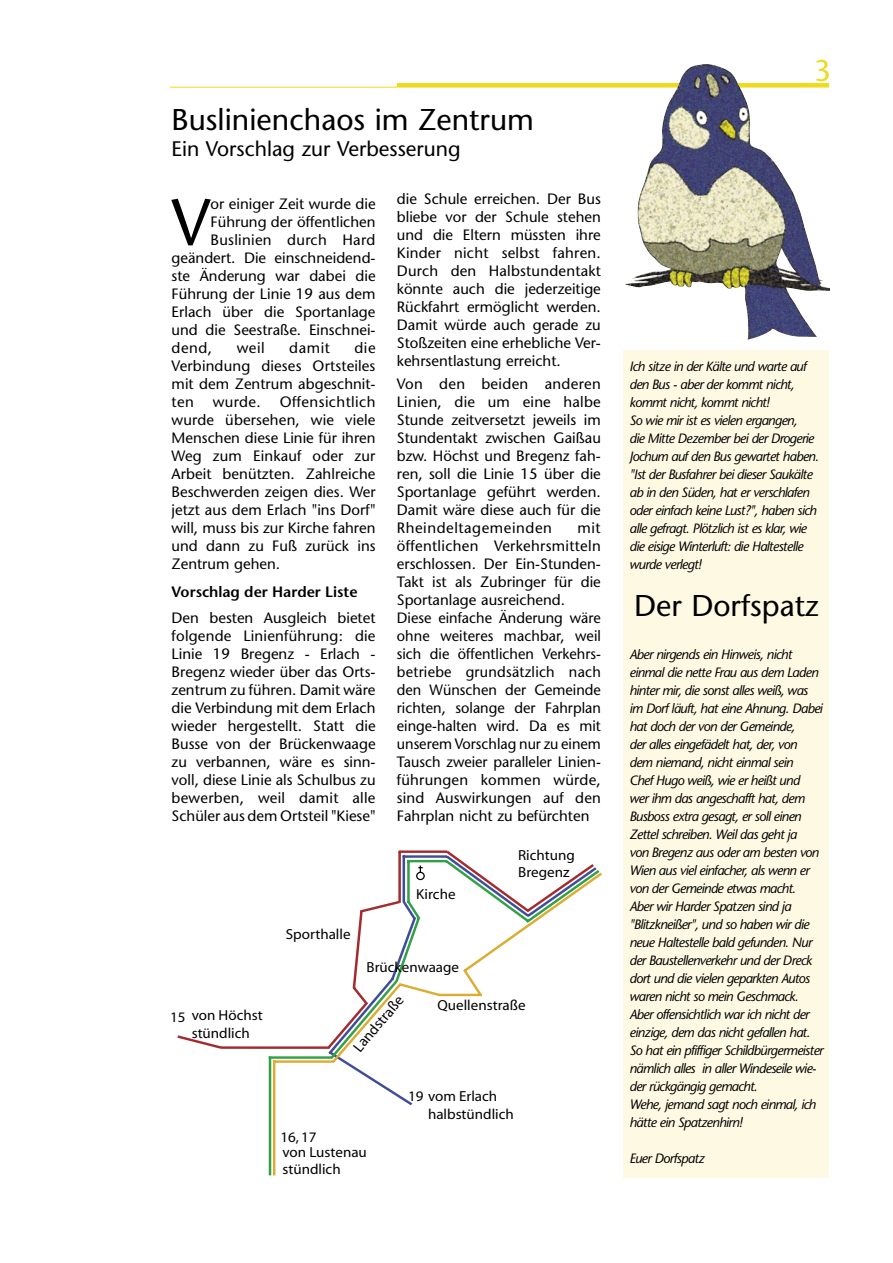
<style>
.page{position:relative;width:893px;height:1263px;background:#fff}
.page>*{position:absolute;margin:0;border:0;box-sizing:border-box;transform-origin:0 0}
.t1{font:65.7px "Stone Sans";color:#000}
.t2{font:30px "Stone Sans";color:#000}
.t3{font:30px "Stone Sans";color:#efda1b}
.t4{font:21px "Stone Sans";color:#000}
.t5{font:15px/18px "Stone Sans";color:#000;text-align:justify}
.t6{font:600 15px "Stone Sans";color:#000}
.t7{font:15px "Stone Sans";letter-spacing:.02em;color:#000}
.t8{font:14.85px "Myriad";color:#000}
.t9{font:14.55px/17.5px "Myriad";color:#000}
.t10{font:italic 13.5px/18px "Stone Sans";letter-spacing:-.05em;color:#000}
</style>
<div class="page">
<div style="left:624px;top:351px;width:205px;height:827px;background:#fdf9e2"></div>
<div style="left:397px;top:83px;width:432px;height:5px;background:#efda1b"></div>
<hr style="left:170px;top:87px;width:227px;height:1px;background:#efda1b">
<svg style="left:270px;top:871px;width:332px;height:305px"></svg>
<svg style="left:177px;top:850px;width:420px;height:258px"></svg>
<img style="left:624px;top:64px;width:205px;height:275px">
<p class="t2" style="left:172px;top:102px;width:364px">Buslinienchaos im Zentrum</p>
<p class="t4" style="left:172px;top:136px;width:291px">Ein Vorschlag zur Verbesserung</p>
<p class="t1" style="left:172px;top:183px;width:40px">V</p>
<p class="t5" style="left:211px;top:195px;width:167px">or einiger Zeit wurde die</p>
<p class="t5" style="left:211px;top:213px;width:167px">Führung der öffentlichen</p>
<p class="t7" style="left:211px;top:231px;width:166px">Buslinien durch Hard</p>
<p class="t5" style="left:172px;top:249px;width:206px">geändert. Die einschneidend-</p>
<p class="t5" style="left:172px;top:267px;width:206px">ste Änderung war dabei die</p>
<p class="t5" style="left:172px;top:285px;width:205px">Führung der Linie 19 aus dem</p>
<p class="t5" style="left:172px;top:303px;width:205px">Erlach über die Sportanlage</p>
<p class="t5" style="left:172px;top:321px;width:206px">und die Seestraße. Einschnei-</p>
<p class="t5" style="left:172px;top:339px;width:42px">dend,</p>
<p class="t5" style="left:237px;top:339px;width:30px">weil</p>
<p class="t5" style="left:289px;top:339px;width:42px">damit</p>
<p class="t5" style="left:172px;top:339px;width:206px;text-indent:183px">die Verbindung dieses Ortsteiles mit dem Zentrum abgeschnit&shy;ten</p>
<p class="t5" style="left:172px;top:393px;width:206px;text-indent:108px">Offensichtlich wurde übersehen, wie viele Menschen diese Linie für ihren Weg zum Einkauf oder zur Arbeit benützten. Zahlreiche Beschwerden zeigen dies. Wer jetzt aus dem Erlach "ins Dorf" will, muss bis zur Kirche fahren und dann zu Fuß zurück ins Zentrum gehen.</p>
<p class="t6" style="left:172px;top:583px;width:187px">Vorschlag der Harder Liste</p>
<p class="t5" style="left:172px;top:609px;width:206px">Den besten Ausgleich bietet folgende Linienführung: die Linie 19 Bregenz - Erlach - Bregenz wieder über das Orts&shy;zentrum zu führen. Damit wäre die Verbindung mit dem Erlach wieder hergestellt. Statt die Busse von der Brückenwaage zu verbannen, wäre es sinn&shy;voll, diese Linie als Schulbus zu bewerben, weil damit alle Schüler aus dem Ortsteil "Kiese"</p>
<p class="t5" style="left:213px;top:393px;width:50px">wurde.</p>
<p class="t9" style="left:286px;top:926px;width:66px">Sporthalle</p>
<p class="t5" style="left:397px;top:190px;width:206px">die Schule erreichen. Der Bus bliebe vor der Schule stehen und die Eltern müssten ihre Kinder nicht selbst fahren.<br>Durch den Halbstundentakt könnte auch die jederzeitige Rückfahrt ermöglicht werden.<br>Damit würde auch gerade zu Stoßzeiten eine erhebliche Ver&shy;kehrsentlastung erreicht.</p>
<p class="t5" style="left:397px;top:375px;width:206px">Von den beiden anderen Linien, die um eine halbe Stunde zeitversetzt jeweils im Stundentakt zwischen Gaißau bzw. Höchst und Bregenz fah&shy;ren, soll die Linie 15 über die Sportanlage geführt werden.<br>Damit wäre diese auch für die Rheindeltagemeinden</p>
<p class="t5" style="left:397px;top:519px;width:206px;text-indent:181px">mit öffentlichen Verkehrsmitteln erschlossen. Der Ein-Stunden-Takt ist als Zubringer für die Sportanlage ausreichend.</p>
<p class="t5" style="left:397px;top:609px;width:206px">Diese einfache Änderung wäre ohne weiteres machbar, weil sich die öffentlichen Verkehrs&shy;betriebe grundsätzlich nach den Wünschen der Gemeinde richten, solange der Fahrplan einge-halten wird. Da es mit unserem Vorschlag nur zu einem Tausch zweier paralleler Linien&shy;führungen kommen würde, sind Auswirkungen auf den Fahrplan nicht zu befürchten</p>
<p class="t9" style="left:416px;top:886px;width:41px">Kirche</p>
<p class="t9" style="left:518px;top:846px;width:58px">Richtung<br>Bregenz</p>
<p class="t9" style="left:192px;top:1007px;width:72px;text-indent:-22px">15 von Höchst stündlich</p>
<p class="t9" style="left:366px;top:959px;width:94px">Brückenwaage</p>
<p class="t8" style="left:351px;top:1045px;width:70px;rotate:-50deg">Landstraße</p>
<p class="t9" style="left:438px;top:997px;width:89px">Quellenstraße</p>
<p class="t9" style="left:280px;top:1129px;width:38px">16, 17</p>
<p class="t9" style="left:283px;top:1144px;width:86px">von Lustenau stündlich</p>
<p class="t9" style="left:428px;top:1088px;width:87px;text-indent:-20px">19 vom Erlach halbstündlich</p>
<p class="t3" style="left:814px;top:52px;width:19px">3</p>
<p class="t10" style="left:629px;top:358px;width:179px">Ich sitze in der Kälte und warte auf den Bus - aber der kommt nicht, kommt nicht, kommt nicht!</p>
<p class="t10" style="left:629px;top:412px;width:191px">So wie mir ist es vielen ergangen,<br>die Mitte Dezember bei der Drogerie Jochum auf den Bus gewartet haben. "Ist der Busfahrer bei dieser Saukälte ab in den Süden, hat er verschlafen oder einfach keine Lust?", haben sich alle gefragt. Plötzlich ist es klar, wie die eisige Winterluft: die Haltestelle wurde verlegt!</p>
<p class="t2" style="left:634px;top:588px;width:186px">Der Dorfspatz</p>
<p class="t10" style="left:629px;top:646px;width:195px">Aber nirgends ein Hinweis, nicht einmal die nette Frau aus dem Laden hinter mir, die sonst alles weiß, was im Dorf läuft, hat eine Ahnung. Dabei hat doch der von der Gemeinde,<br>der alles eingefädelt hat, der, von dem niemand, nicht einmal sein<br>Chef Hugo weiß, wie er heißt und<br>wer ihm das angeschafft hat, dem Busboss extra gesagt, er soll einen Zettel schreiben. Weil das geht ja<br>von Bregenz aus oder am besten von Wien aus viel einfacher, als wenn er von der Gemeinde etwas macht.</p>
<p class="t10" style="left:629px;top:898px;width:195px">Aber wir Harder Spatzen sind ja "Blitzkneißer", und so haben wir die neue Haltestelle bald gefunden. Nur der Baustellenverkehr und der Dreck dort und die vielen geparkten Autos waren nicht so mein Geschmack.<br>Aber offensichtlich war ich nicht der einzige, dem das nicht gefallen hat.<br>So hat ein pfiffiger Schildbürgermeister nämlich alles in aller Windeseile wie&shy;der rückgängig gemacht.</p>
<p class="t10" style="left:629px;top:1096px;width:188px">Wehe, jemand sagt noch einmal, ich hätte ein Spatzenhirn!</p>
<p class="t10" style="left:629px;top:1150px;width:77px">Euer Dorfspatz</p>
</div>
